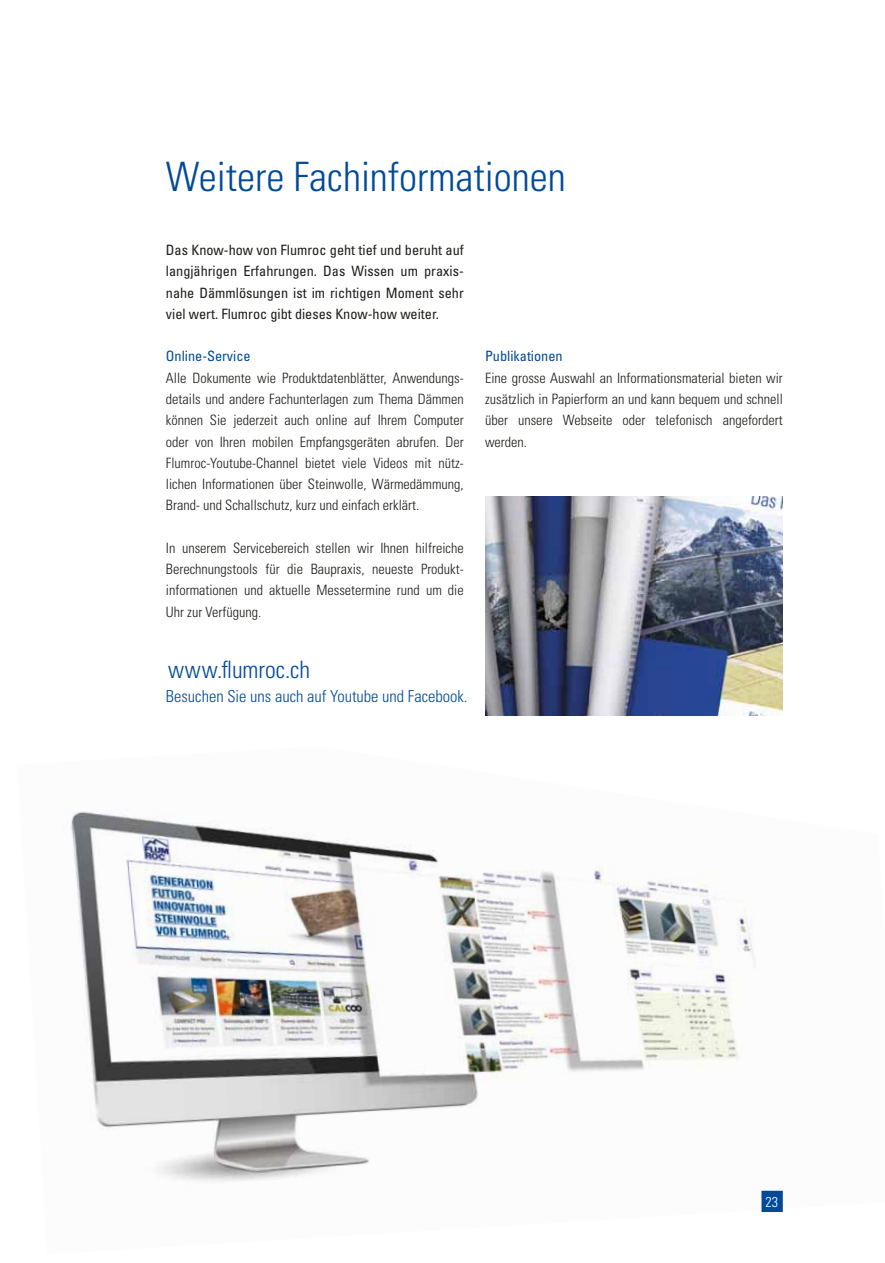
<style>
.page{position:relative;width:885px;height:1263px;background:#fff}
.page>*{position:absolute;margin:0;border:0;box-sizing:border-box;transform-origin:0 0}
.t1{font:300 condensed 40.5px "Univers";color:#004a9a}
.t2{font:300 condensed 24px "Univers";letter-spacing:.005em;color:#004a9a}
.t3{font:300 condensed 16.5px "Univers";color:#004a9a}
.t4{font:300 condensed 14.25px/21.3px "Univers";color:#1d1d1b;text-align:justify}
.t5{font:condensed 14.25px/21.3px "Univers";color:#1d1d1b;text-align:justify}
.t6{font:condensed 14.25px "Univers";color:#004a9a}
.t7{font:300 condensed 14.25px "Univers";color:#fff}
</style>
<div class="page">
<img style="left:485px;top:496px;width:297px;height:220px">
<img style="left:70px;top:811px;width:713px;height:401px">
<div style="left:762px;top:1191px;width:20px;height:20px;background:#004a9a"></div>
<div style="left:761px;top:1191px;width:21px;height:21px;border:2px solid #004a9a"></div>
<h1 class="t1" style="left:166px;top:162px;width:401px">Weitere Fachinformationen</h1>
<p class="t5" style="left:166px;top:241px;width:299px">Das Know-how von Flumroc geht tief und beruht auf langjährigen Erfahrungen. Das Wissen um praxis&shy;nahe Dämmlösungen ist im richtigen Moment sehr viel wert. Flumroc gibt dieses Know-how weiter.</p>
<p class="t6" style="left:166px;top:351px;width:86px">Online-Service</p>
<p class="t4" style="left:166px;top:368px;width:299px">Alle Dokumente wie Produktdatenblätter, Anwendungs&shy;details und andere Fachunterlagen zum Thema Dämmen können Sie jederzeit auch online auf Ihrem Computer oder von Ihren mobilen Empfangs geräten abrufen. Der Flumroc-Youtube-Channel bietet viele Videos mit nütz&shy;lichen Informationen über Steinwolle, Wärmedämmung, Brand- und Schallschutz, kurz und einfach erklärt.</p>
<p class="t4" style="left:166px;top:539px;width:299px">In unserem Servicebereich stellen wir Ihnen hilfreiche Berechnungstools für die Baupraxis, neueste Produkt&shy;informationen und aktuelle Messetermine rund um die Uhr zur Verfügung.</p>
<h2 class="t2" style="left:168px;top:660px;width:143px">www.flumroc.ch</h2>
<p class="t3" style="left:166px;top:690px;width:303px">Besuchen Sie uns auch auf Youtube und Facebook.</p>
<p class="t6" style="left:485px;top:351px;width:79px">Publikationen</p>
<p class="t4" style="left:485px;top:368px;width:299px">Eine grosse Auswahl an Informationsmaterial bieten wir zusätzlich in Papierform an und kann bequem und schnell über unsere Webseite oder telefonisch angefordert werden.</p>
<p class="t7" style="left:765px;top:1196px;width:14px">23</p>
</div>
